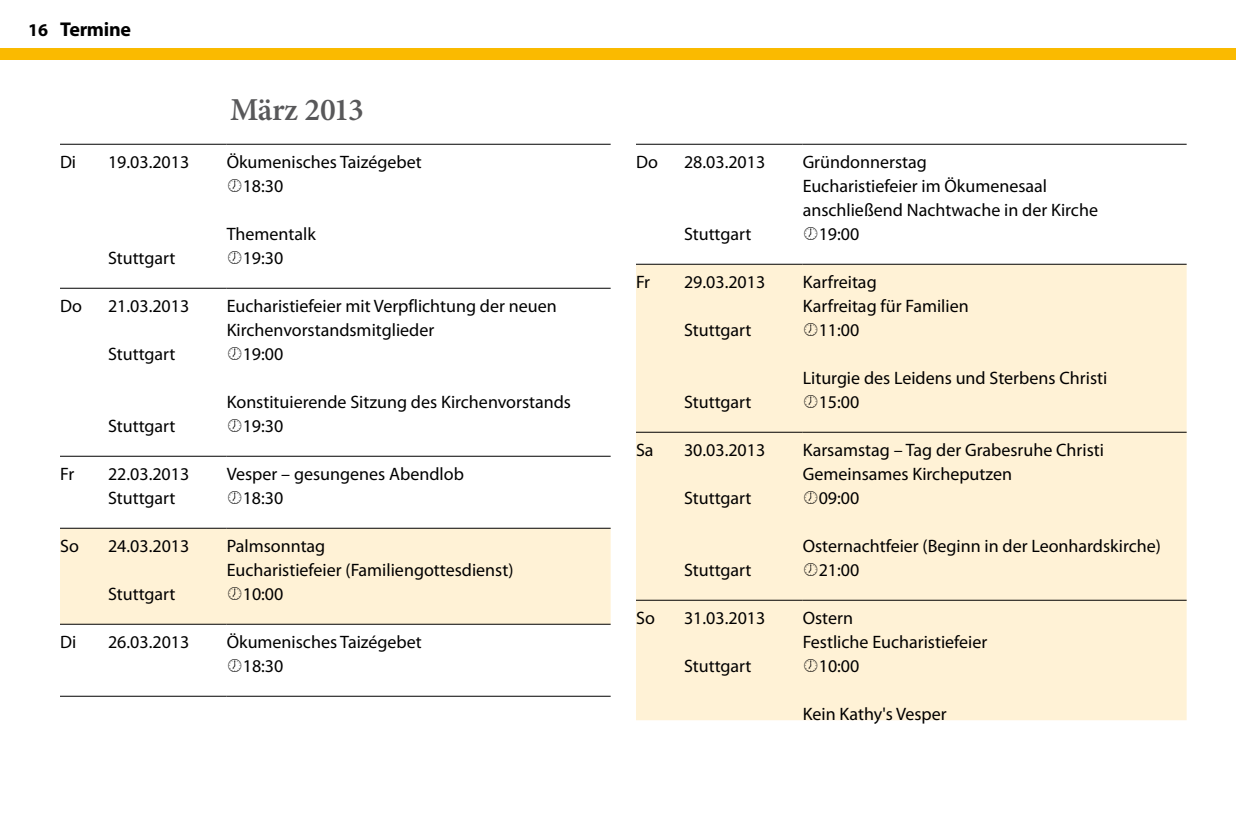
<style>
.page{position:relative;width:1236px;height:840px;background:#fff}
.page>*{position:absolute;margin:0;border:0;box-sizing:border-box;transform-origin:0 0}
.t1{font:600 32px "Minion Pro";letter-spacing:-.02em;color:#58585a}
.t2{font:700 20px "Myriad Pro";letter-spacing:-.015em;color:#000}
.t3{font:18px/24px "Myriad Pro";color:#000}
.t4{font:700 18px "Myriad Pro";color:#000}
</style>
<div class="page">
<svg style="left:60px;top:455px;width:551px;height:241px"></svg>
<div style="left:60px;top:529px;width:551px;height:95px;background:#fff2d6"></div>
<hr style="left:60px;top:696px;width:48px;height:1px;background:#000">
<hr style="left:108px;top:696px;width:119px;height:1px;background:#000">
<hr style="left:227px;top:696px;width:384px;height:1px;background:#000">
<hr style="left:60px;top:144px;width:48px;height:1px;background:#000">
<hr style="left:108px;top:144px;width:119px;height:1px;background:#000">
<hr style="left:227px;top:144px;width:384px;height:1px;background:#000">
<hr style="left:60px;top:288px;width:48px;height:1px;background:#000">
<hr style="left:108px;top:288px;width:119px;height:1px;background:#000">
<hr style="left:227px;top:288px;width:384px;height:1px;background:#000">
<hr style="left:60px;top:456px;width:48px;height:1px;background:#000">
<hr style="left:108px;top:456px;width:119px;height:1px;background:#000">
<hr style="left:227px;top:456px;width:384px;height:1px;background:#000">
<hr style="left:60px;top:528px;width:48px;height:1px;background:#000">
<hr style="left:108px;top:528px;width:119px;height:1px;background:#000">
<hr style="left:227px;top:528px;width:384px;height:1px;background:#000">
<hr style="left:60px;top:624px;width:48px;height:1px;background:#000">
<hr style="left:108px;top:624px;width:119px;height:1px;background:#000">
<hr style="left:227px;top:624px;width:384px;height:1px;background:#000">
<svg style="left:636px;top:263px;width:551px;height:1px"></svg>
<div style="left:636px;top:265px;width:551px;height:455px;background:#fff2d6"></div>
<hr style="left:636px;top:144px;width:48px;height:1px;background:#000">
<hr style="left:636px;top:264px;width:48px;height:1px;background:#000">
<hr style="left:636px;top:432px;width:48px;height:1px;background:#000">
<hr style="left:636px;top:600px;width:48px;height:1px;background:#000">
<hr style="left:684px;top:144px;width:119px;height:1px;background:#000">
<hr style="left:684px;top:264px;width:119px;height:1px;background:#000">
<hr style="left:684px;top:432px;width:119px;height:1px;background:#000">
<hr style="left:684px;top:600px;width:119px;height:1px;background:#000">
<hr style="left:803px;top:144px;width:384px;height:1px;background:#000">
<hr style="left:803px;top:264px;width:384px;height:1px;background:#000">
<hr style="left:803px;top:432px;width:384px;height:1px;background:#000">
<hr style="left:803px;top:600px;width:384px;height:1px;background:#000">
<div style="left:0;top:48px;width:1236px;height:12px;background:#faba00"></div>
<svg style="left:228px;top:491px;width:13px;height:13px"></svg>
<svg style="left:228px;top:587px;width:13px;height:13px"></svg>
<svg style="left:228px;top:659px;width:13px;height:13px"></svg>
<svg style="left:804px;top:323px;width:13px;height:13px"></svg>
<svg style="left:804px;top:395px;width:13px;height:13px"></svg>
<svg style="left:804px;top:491px;width:13px;height:13px"></svg>
<svg style="left:804px;top:563px;width:13px;height:13px"></svg>
<svg style="left:804px;top:659px;width:13px;height:13px"></svg>
<p class="t4" style="left:28px;top:18px;width:21px">16</p>
<p class="t2" style="left:60px;top:16px;width:73px">Termine</p>
<h1 class="t1" style="left:230px;top:88px;width:135px">März 2013</h1>
<p class="t3" style="left:60px;top:150px;width:18px">Di</p>
<p class="t3" style="left:108px;top:150px;width:83px">19.03.2013</p>
<p class="t3" style="left:243px;top:150px;width:181px;text-indent:-16px">Ökumenisches Taizégebet<br>18:30</p>
<p class="t3" style="left:227px;top:222px;width:91px">Thementalk</p>
<p class="t3" style="left:108px;top:246px;width:69px">Stuttgart</p>
<p class="t3" style="left:243px;top:246px;width:42px">19:30</p>
<p class="t3" style="left:60px;top:294px;width:23px">Do</p>
<p class="t3" style="left:108px;top:294px;width:83px">21.03.2013</p>
<p class="t3" style="left:227px;top:294px;width:332px">Eucharistiefeier mit Verpflichtung der neuen<br>Kirchenvorstandsmitglieder</p>
<p class="t3" style="left:108px;top:342px;width:69px">Stuttgart</p>
<p class="t3" style="left:243px;top:342px;width:42px">19:00</p>
<p class="t3" style="left:227px;top:390px;width:346px">Konstituierende Sitzung des Kirchenvorstands</p>
<p class="t3" style="left:108px;top:414px;width:69px">Stuttgart</p>
<p class="t3" style="left:243px;top:414px;width:42px">19:30</p>
<p class="t3" style="left:60px;top:462px;width:16px">Fr</p>
<p class="t3" style="left:108px;top:462px;width:83px">22.03.2013</p>
<p class="t3" style="left:227px;top:462px;width:239px">Vesper – gesungenes Abendlob</p>
<p class="t3" style="left:108px;top:486px;width:69px">Stuttgart</p>
<p class="t3" style="left:243px;top:486px;width:42px">18:30</p>
<p class="t3" style="left:60px;top:534px;width:20px">So</p>
<p class="t3" style="left:108px;top:534px;width:83px">24.03.2013</p>
<p class="t3" style="left:227px;top:534px;width:288px">Palmsonntag<br>Eucharistiefeier (Familiengottesdienst)</p>
<p class="t3" style="left:108px;top:582px;width:69px">Stuttgart</p>
<p class="t3" style="left:243px;top:582px;width:42px">10:00</p>
<p class="t3" style="left:60px;top:630px;width:18px">Di</p>
<p class="t3" style="left:108px;top:630px;width:83px">26.03.2013</p>
<p class="t3" style="left:243px;top:630px;width:181px;text-indent:-16px">Ökumenisches Taizégebet<br>18:30</p>
<p class="t3" style="left:636px;top:150px;width:23px">Do</p>
<p class="t3" style="left:684px;top:150px;width:83px">28.03.2013</p>
<p class="t3" style="left:803px;top:150px;width:297px">Gründonnerstag<br>Eucharistiefeier im Ökumenesaal anschließend Nachtwache in der Kirche</p>
<p class="t3" style="left:684px;top:222px;width:69px">Stuttgart</p>
<p class="t3" style="left:819px;top:222px;width:42px">19:00</p>
<p class="t3" style="left:636px;top:270px;width:16px">Fr</p>
<p class="t3" style="left:684px;top:270px;width:83px">29.03.2013</p>
<p class="t3" style="left:803px;top:270px;width:168px">Karfreitag<br>Karfreitag für Familien</p>
<p class="t3" style="left:684px;top:318px;width:69px">Stuttgart</p>
<p class="t3" style="left:819px;top:318px;width:42px">11:00</p>
<p class="t3" style="left:803px;top:366px;width:306px">Liturgie des Leidens und Sterbens Christi</p>
<p class="t3" style="left:684px;top:390px;width:69px">Stuttgart</p>
<p class="t3" style="left:819px;top:390px;width:42px">15:00</p>
<p class="t3" style="left:636px;top:438px;width:19px">Sa</p>
<p class="t3" style="left:684px;top:438px;width:83px">30.03.2013</p>
<p class="t3" style="left:803px;top:438px;width:303px">Karsamstag – Tag der Grabesruhe Christi<br>Gemeinsames Kircheputzen</p>
<p class="t3" style="left:684px;top:486px;width:69px">Stuttgart</p>
<p class="t3" style="left:819px;top:486px;width:42px">09:00</p>
<p class="t3" style="left:803px;top:534px;width:360px">Osternachtfeier (Beginn in der Leonhardskirche)</p>
<p class="t3" style="left:684px;top:558px;width:69px">Stuttgart</p>
<p class="t3" style="left:819px;top:558px;width:42px">21:00</p>
<p class="t3" style="left:636px;top:606px;width:20px">So</p>
<p class="t3" style="left:684px;top:606px;width:83px">31.03.2013</p>
<p class="t3" style="left:803px;top:606px;width:186px">Ostern<br>Festliche Eucharistiefeier</p>
<p class="t3" style="left:684px;top:654px;width:69px">Stuttgart</p>
<p class="t3" style="left:819px;top:654px;width:42px">10:00</p>
<p class="t3" style="left:803px;top:702px;width:146px">Kein Kathy's Vesper</p>
</div>
